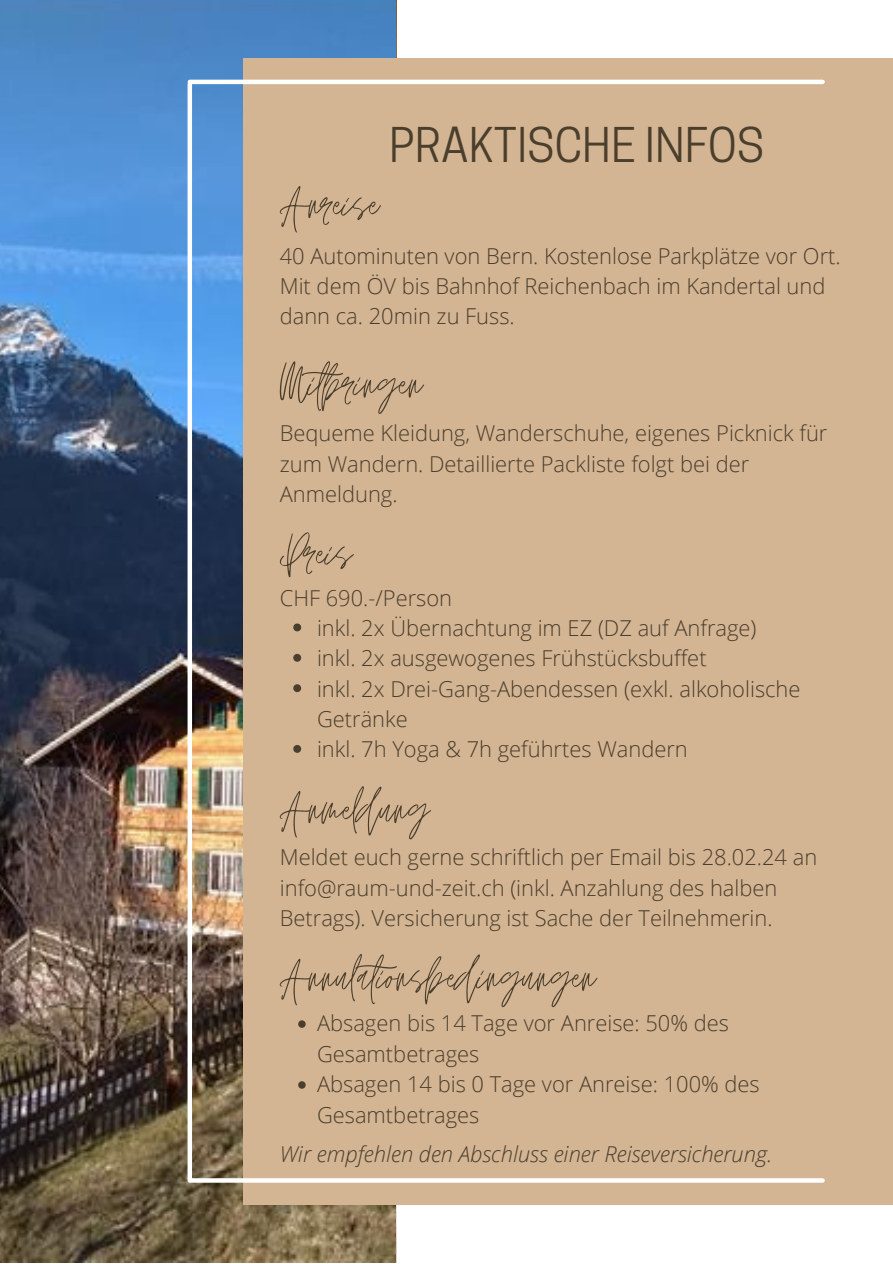
<style>
.page{position:relative;width:893px;height:1264px;background:#fff}
.page>*{position:absolute;margin:0;border:0;box-sizing:border-box;transform-origin:0 0}
.t1{font:67.5px "Jonathan";color:#4a3e2c}
.t2{font:45px "Cooper Hewitt";color:#4a3e2c}
.t3{font:300 21.9px/30.3px "Open Sans";color:#4a3e2c}
.t4{font:italic 300 21.9px "Open Sans";color:#4a3e2c}
</style>
<div class="page">
<img style="left:0;top:0;width:396px;height:1262px">
<div style="left:243px;top:58px;width:649px;height:1146px;background:#d3b493"></div>
<hr style="left:190px;top:80px;width:632px;height:4px;background:#fff">
<svg style="left:191px;top:1178px;width:631px;height:4px;background:#fcfaf8"></svg>
<div style="left:187px;top:84px;width:5px;height:1096px;background:#fff"></div>
<svg style="left:293px;top:623px;width:8px;height:8px"></svg>
<svg style="left:293px;top:654px;width:8px;height:7px"></svg>
<svg style="left:293px;top:684px;width:8px;height:8px"></svg>
<svg style="left:293px;top:745px;width:8px;height:7px"></svg>
<svg style="left:298px;top:1020px;width:7px;height:7px"></svg>
<svg style="left:298px;top:1081px;width:7px;height:7px"></svg>
<p class="t2" style="left:389px;top:129px;width:376px">PRAKTISCHE INFOS</p>
<p class="t1" style="left:280px;top:166px;width:101px">Anreise</p>
<p class="t3" style="left:280px;top:240px;width:562px">40 Autominuten von Bern. Kostenlose Parkplätze vor Ort.<br>Mit dem ÖV bis Bahnhof Reichenbach im Kandertal und dann ca. 20min zu Fuss.</p>
<p class="t1" style="left:280px;top:346px;width:144px">Mitbringen</p>
<p class="t3" style="left:280px;top:417px;width:549px">Bequeme Kleidung, Wanderschuhe, eigenes Picknick für zum Wandern. Detaillierte Packliste folgt bei der<br>Anmeldung.</p>
<p class="t1" style="left:280px;top:515px;width:74px">Preis</p>
<p class="t3" style="left:280px;top:582px;width:174px">CHF 690.-/Person</p>
<p class="t3" style="left:317px;top:612px;width:441px">inkl. 2x Übernachtung im EZ (DZ auf Anfrage)</p>
<p class="t3" style="left:317px;top:642px;width:391px">inkl. 2x ausgewogenes Frühstücksbuffet</p>
<p class="t3" style="left:317px;top:673px;width:485px">inkl. 2x Drei-Gang-Abendessen (exkl. alkoholische<br>Getränke</p>
<p class="t3" style="left:317px;top:733px;width:372px">inkl. 7h Yoga &amp; 7h geführtes Wandern</p>
<p class="t1" style="left:280px;top:771px;width:151px">Anmeldung</p>
<p class="t3" style="left:280px;top:841px;width:539px">Meldet euch gerne schriftlich per Email bis 28.02.24 an info@raum-und-zeit.ch (inkl. Anzahlung des halben<br>Betrags). Versicherung ist Sache der Teilnehmerin.</p>
<p class="t1" style="left:280px;top:939px;width:317px">Annulationsbedingungen</p>
<p class="t3" style="left:317px;top:1007px;width:413px">Absagen bis 14 Tage vor Anreise: 50% des<br>Gesamtbetrages</p>
<p class="t3" style="left:317px;top:1068px;width:444px">Absagen 14 bis 0 Tage vor Anreise: 100% des<br>Gesamtbetrages</p>
<p class="t4" style="left:280px;top:1138px;width:494px">Wir empfehlen den Abschluss einer Reiseversicherung.</p>
</div>
